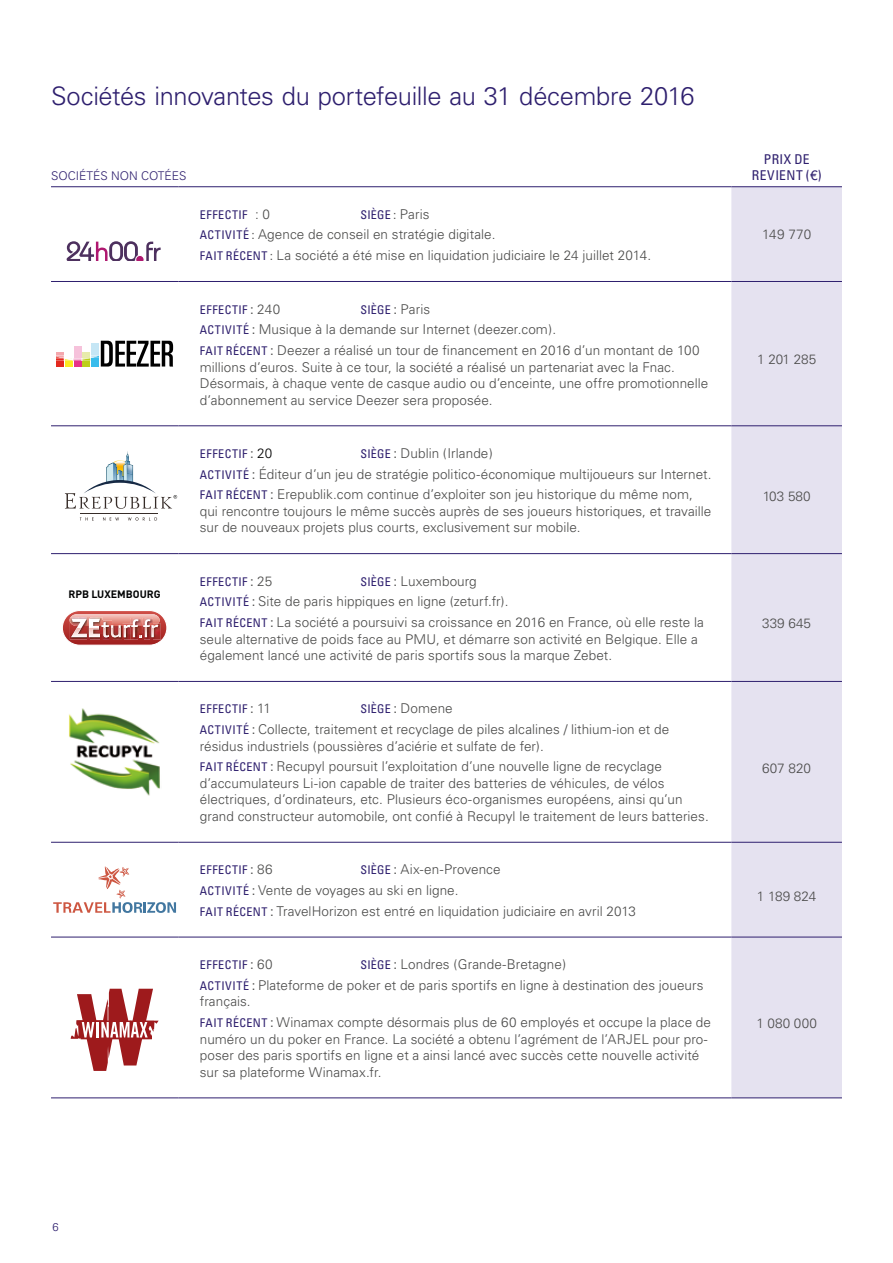
<style>
.page{position:relative;width:893px;height:1263px;background:#fff}
.page>*{position:absolute;margin:0;border:0;box-sizing:border-box;transform-origin:0 0}
.t1{font:300 25.5px "Univers";letter-spacing:-.015em;color:#2e1f6e}
.t2{font:300 13.5px/20.7px "Univers";letter-spacing:.005em;color:#4a4a49}
.t3{font:condensed 13.5px/16.5px "Univers";letter-spacing:.03em;color:#2e1f6e;text-align:center}
.t4{font:condensed 12px "Univers";letter-spacing:.04em;color:#2e1f6e}
.t5{font:300 12px "Univers";color:#2e1f6e}
.t6{font:300 11.25px "Univers";color:#2e1f6e}
.t7{font:700 10.65px "DIN Pro";color:#010202}
.s1{font-family:"Helvetica Neue";font-stretch:normal}
.s2{font-weight:300;font-stretch:normal;font-size:13.5px;color:#4a4a49}
.s3{color:#4a4a49}
.s4{font-weight:400;font-stretch:condensed;font-size:12px;color:#2e1f6e}
.s5{font-weight:400;font-stretch:condensed;font-size:12px}
.s6{font-size:13.5px;color:#4a4a49}
.s7{font-weight:400;font-stretch:condensed}
.s8{font-weight:300;font-stretch:normal;font-size:13.5px;color:#000}
</style>
<div class="page">
<div style="left:731px;top:187px;width:111px;height:910px;background:#e5e2f0"></div>
<hr style="left:731px;top:186px;width:111px;height:1px;background:#2e1f6e">
<hr style="left:731px;top:281px;width:111px;height:1px;background:#2e1f6e">
<hr style="left:731px;top:425px;width:111px;height:1px;background:#2e1f6e">
<hr style="left:731px;top:553px;width:111px;height:1px;background:#2e1f6e">
<hr style="left:731px;top:681px;width:111px;height:1px;background:#2e1f6e">
<hr style="left:731px;top:842px;width:111px;height:1px;background:#2e1f6e">
<hr style="left:731px;top:937px;width:111px;height:1px;background:#2e1f6e">
<hr style="left:731px;top:1097px;width:111px;height:1px;background:#2e1f6e">
<hr style="left:51px;top:186px;width:128px;height:1px;background:#2e1f6e">
<hr style="left:179px;top:186px;width:552px;height:1px;background:#2e1f6e">
<hr style="left:51px;top:281px;width:128px;height:1px;background:#2e1f6e">
<hr style="left:51px;top:425px;width:128px;height:1px;background:#2e1f6e">
<hr style="left:179px;top:281px;width:552px;height:1px;background:#2e1f6e">
<hr style="left:179px;top:425px;width:552px;height:1px;background:#2e1f6e">
<hr style="left:51px;top:553px;width:128px;height:1px;background:#2e1f6e">
<hr style="left:51px;top:681px;width:128px;height:1px;background:#2e1f6e">
<hr style="left:179px;top:553px;width:552px;height:1px;background:#2e1f6e">
<hr style="left:179px;top:681px;width:552px;height:1px;background:#2e1f6e">
<hr style="left:51px;top:842px;width:128px;height:1px;background:#2e1f6e">
<hr style="left:179px;top:842px;width:552px;height:1px;background:#2e1f6e">
<hr style="left:51px;top:937px;width:128px;height:1px;background:#2e1f6e">
<hr style="left:179px;top:937px;width:552px;height:1px;background:#2e1f6e">
<hr style="left:51px;top:1097px;width:128px;height:1px;background:#2e1f6e">
<hr style="left:179px;top:1097px;width:552px;height:1px;background:#2e1f6e">
<svg style="left:67px;top:241px;width:94px;height:19px"></svg>
<svg style="left:56px;top:341px;width:117px;height:26px"></svg>
<svg style="left:80px;top:517px;width:77px;height:4px"></svg>
<hr style="left:80px;top:513px;width:77px;height:1px;background:#362c28">
<svg style="left:65px;top:451px;width:112px;height:58px"></svg>
<svg style="left:62px;top:611px;width:105px;height:35px"></svg>
<img style="left:68px;top:708px;width:92px;height:88px">
<svg style="left:53px;top:866px;width:123px;height:47px"></svg>
<svg style="left:71px;top:989px;width:88px;height:82px"></svg>
<h1 class="t1" style="left:51px;top:81px;width:645px">Sociétés innovantes du portefeuille au 31 décembre 2016</h1>
<p class="t5" style="left:51px;top:169px;width:137px">SOCIÉTÉS NON COTÉES</p>
<p class="t3" style="left:752px;top:151px;width:71px">PRIX DE<br>REVIENT (<span class="s1">€</span>)</p>
<p class="t4" style="left:200px;top:207px;width:72px">EFFECTIF <span class="s2">: 0</span></p>
<p class="t4" style="left:360px;top:207px;width:71px">SIÈGE <span class="s3">:</span> <span class="s2">Paris</span></p>
<p class="t2" style="left:200px;top:224px;width:453px"><span class="s4">ACTIVITÉ</span> <span class="s5">:</span> Agence de conseil en stratégie digitale.<br><span class="s4">FAIT RÉCENT</span> <span class="s5">:</span> La société a été mise en liquidation judiciaire le 24 juillet 2014.</p>
<p class="t2" style="left:762px;top:224px;width:51px">149 770</p>
<p class="t7" style="left:68px;top:586px;width:94px">RPB LUXEMBOURG</p>
<p class="t4" style="left:200px;top:302px;width:82px">EFFECTIF <span class="s6">:</span> <span class="s2">240</span></p>
<p class="t4" style="left:360px;top:302px;width:71px">SIÈGE <span class="s6">:</span> <span class="s2">Paris</span></p>
<p class="t2" style="left:200px;top:319px;width:501px"><span class="s4">ACTIVITÉ</span> <span class="s7">:</span> Musique à la demande sur Internet (deezer.com).<br><span class="s4">FAIT RÉCENT</span> <span class="s7">:</span> Deezer a réalisé un tour de financement en 2016 d’un montant de 100</p>
<p class="t2" style="left:200px;top:358px;width:510px;line-height:16.5px">millions d’euros. Suite à ce tour, la société a réalisé un partenariat avec la Fnac.<br>Désormais, à chaque vente de casque audio ou d’enceinte, une offre promotionnelle d’abonnement au service Deezer sera proposée.</p>
<p class="t2" style="left:200px;top:443px;width:513px;text-indent:160px"><span class="s4">SIÈGE</span> <span class="s7">:</span> Dublin (Irlande)<br><span class="s4">ACTIVITÉ</span> <span class="s7">:</span> Éditeur d’un jeu de stratégie politico-économique multijoueurs sur Internet.<br><span class="s4">FAIT RÉCENT</span> <span class="s7">:</span> Erepublik.com continue d’exploiter son jeu historique du même nom,</p>
<p class="t2" style="left:200px;top:503px;width:513px;line-height:16.5px">qui rencontre toujours le même succès auprès de ses joueurs historiques, et travaille sur de nouveaux projets plus courts, exclusivement sur mobile.</p>
<p class="t4" style="left:200px;top:446px;width:74px">EFFECTIF <span class="s6">:</span> <span class="s8">20</span></p>
<p class="t2" style="left:200px;top:570px;width:506px;text-indent:160px"><span class="s4">SIÈGE</span> <span class="s7">:</span> Luxembourg<br><span class="s4">ACTIVITÉ</span> <span class="s7">:</span> Site de paris hippiques en ligne (zeturf.fr).<br><span class="s4">FAIT RÉCENT</span> <span class="s7">:</span> La société a poursuivi sa croissance en 2016 en France, où elle reste la</p>
<p class="t2" style="left:200px;top:631px;width:499px;line-height:16.5px">seule alternative de poids face au PMU, et démarre son activité en Belgique. Elle a également lancé une activité de paris sportifs sous la marque Zebet.</p>
<p class="t4" style="left:200px;top:574px;width:74px">EFFECTIF <span class="s6">:</span> <span class="s2">25</span></p>
<p class="t2" style="left:200px;top:698px;width:471px;text-indent:160px"><span class="s4">SIÈGE</span> <span class="s7">:</span> Domene<br><span class="s4">ACTIVITÉ</span> <span class="s7">:</span> Collecte, traitement et recyclage de piles alcalines / lithium-ion et de</p>
<p class="t2" style="left:200px;top:736px;width:464px">résidus industriels (poussières d’aciérie et sulfate de fer).<br><span class="s4">FAIT RÉCENT</span> <span class="s7">:</span> Recupyl poursuit l’exploitation d’une nouvelle ligne de recyclage</p>
<p class="t2" style="left:200px;top:775px;width:510px;line-height:16.5px">d’accumulateurs Li-ion capable de traiter des batteries de véhicules, de vélos électriques, d’ordinateurs, etc. Plusieurs éco-organismes européens, ainsi qu’un grand constructeur automobile, ont confié à Recupyl le traitement de leurs batteries.</p>
<p class="t4" style="left:200px;top:702px;width:73px">EFFECTIF <span class="s6">:</span> <span class="s2">11</span></p>
<p class="t2" style="left:200px;top:859px;width:438px;text-indent:160px"><span class="s4">SIÈGE</span> <span class="s7">:</span> Aix-en-Provence<br><span class="s4">ACTIVITÉ</span> <span class="s7">:</span> Vente de voyages au ski en ligne.<br><span class="s4">FAIT RÉCENT</span> <span class="s7">:</span> TravelHorizon est entré en liquidation judiciaire en avril 2013</p>
<p class="t4" style="left:200px;top:862px;width:74px">EFFECTIF <span class="s6">:</span> <span class="s2">86</span></p>
<p class="t2" style="left:200px;top:954px;width:505px;text-indent:160px"><span class="s4">SIÈGE</span> <span class="s7">:</span> Londres (Grande-Bretagne)<br><span class="s4">ACTIVITÉ</span> <span class="s7">:</span> Plateforme de poker et de paris sportifs en ligne à destination des joueurs</p>
<p class="t2" style="left:200px;top:991px;width:513px">français.<br><span class="s4">FAIT RÉCENT</span> <span class="s7">:</span> Winamax compte désormais plus de 60 employés et occupe la place de</p>
<p class="t2" style="left:200px;top:1030px;width:509px;line-height:16.5px">numéro un du poker en France. La société a obtenu l’agrément de l’ARJEL pour pro&shy;poser des paris sportifs en ligne et a ainsi lancé avec succès cette nouvelle activité sur sa plateforme Winamax.fr.</p>
<p class="t4" style="left:200px;top:957px;width:74px">EFFECTIF <span class="s6">:</span> <span class="s2">60</span></p>
<p class="t2" style="left:757px;top:349px;width:61px">1 201 285</p>
<p class="t2" style="left:763px;top:485px;width:49px">103 580</p>
<p class="t2" style="left:762px;top:613px;width:50px">339 645</p>
<p class="t2" style="left:762px;top:757px;width:50px">607 820</p>
<p class="t2" style="left:757px;top:885px;width:61px">1 189 824</p>
<p class="t2" style="left:756px;top:1013px;width:62px">1 080 000</p>
<p class="t6" style="left:53px;top:1220px;width:8px">6</p>
</div>
